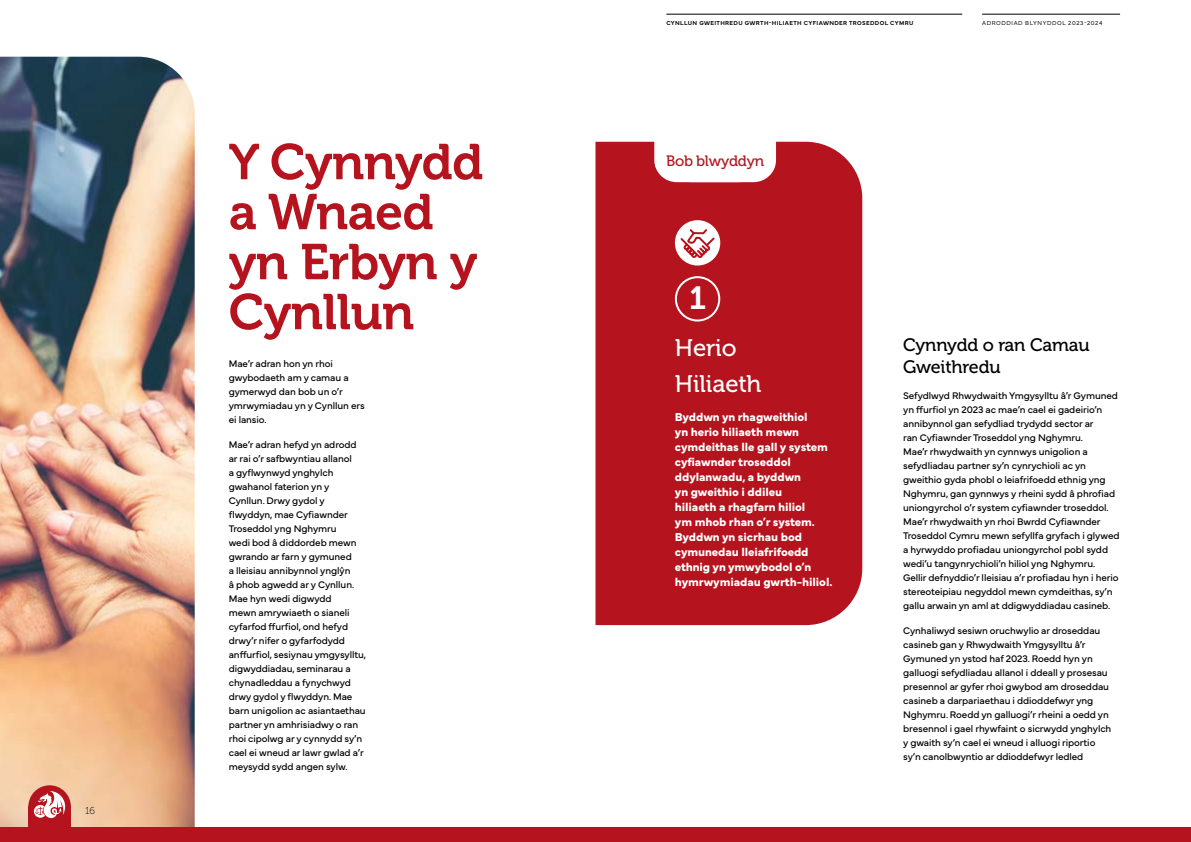
<style>
.page{position:relative;width:1191px;height:842px;background:#fff}
.page>*{position:absolute;margin:0;border:0;box-sizing:border-box;transform-origin:0 0}
.t1{font:50px/50px "Museo 700";letter-spacing:-.01em;color:#b5131d}
.t2{font:32px "Museo 700";color:#fff}
.t3{font:24px/36.5px "Museo 500";letter-spacing:-.005em;color:#fff}
.t4{font:18px/22px "Museo 500";letter-spacing:-.01em;color:#000}
.t5{font:15px "Museo 500";letter-spacing:-.01em;color:#b5131d}
.t6{font:700 12px/15px "Mundial";letter-spacing:-.01em;color:#fff}
.t7{font:10px/14px "Mundial";letter-spacing:-.01em;color:#000}
.t8{font:10px "Museo 100";color:#000}
.t9{font:600 6px "Mundial";letter-spacing:.06em;color:#000}
.t10{font:300 6px "Mundial";letter-spacing:.1em;color:#000}
</style>
<div class="page">
<img style="left:0;top:57px;width:195px;height:771px">
<hr style="left:666px;top:14px;width:296px;height:1px;background:#000">
<hr style="left:982px;top:14px;width:138px;height:1px;background:#000">
<div style="left:595px;top:828px;width:596px;height:14px;background:#b5131d"></div>
<div style="left:0;top:828px;width:595px;height:14px;background:#b5131d"></div>
<div style="left:28px;top:806px;width:43px;height:36px;background:#b5131d"></div>
<div style="left:28px;top:785px;width:43px;height:43px;background:#b5131d;border-radius:50%"></div>
<svg style="left:34px;top:791px;width:31px;height:28px"></svg>
<div style="left:595px;top:142px;width:267px;height:483px;background:#b5131d"></div>
<div style="left:675px;top:276px;width:45px;height:45px;border:2px solid #fff;border-radius:50%"></div>
<div style="left:675px;top:220px;width:45px;height:46px;background:#fff;border-radius:50%"></div>
<svg style="left:678px;top:227px;width:38px;height:33px"></svg>
<svg style="left:654px;top:141px;width:122px;height:41px"></svg>
<p class="t8" style="left:85px;top:805px;width:11px">16</p>
<h1 class="t1" style="left:229px;top:138px;width:256px">Y Cynnydd a Wnaed yn Erbyn y<br>Cynllun</h1>
<p class="t7" style="left:229px;top:355px;width:137px">Mae’r adran hon yn rhoi gwybodaeth am y camau a gymerwyd dan bob un o’r ymrwymiadau yn y Cynllun ers ei lansio.</p>
<p class="t7" style="left:229px;top:437px;width:139px">Mae’r adran hefyd yn adrodd ar rai o’r safbwyntiau allanol<br>a gyflwynwyd ynghylch gwahanol faterion yn y<br>Cynllun. Drwy gydol y flwyddyn, mae Cyfiawnder<br>Troseddol yng Nghymru<br>wedi bod â diddordeb mewn gwrando ar farn y gymuned<br>a lleisiau annibynnol ynglŷn<br>â phob agwedd ar y Cynllun.<br>Mae hyn wedi digwydd<br>mewn amrywiaeth o sianeli cyfarfod ffurfiol, ond hefyd drwy’r nifer o gyfarfodydd anffurfiol, sesiynau ymgysylltu, digwyddiadau, seminarau a chynadleddau a fynychwyd drwy gydol y flwyddyn. Mae barn unigolion ac asiantaethau partner yn amhrisiadwy o ran rhoi cipolwg ar y cynnydd sy’n cael ei wneud ar lawr gwlad a’r meysydd sydd angen sylw.</p>
<p class="t9" style="left:666px;top:18px;width:248px">CYNLLUN GWEITHREDU GWRTH-HILIAETH CYFIAWNDER TROSEDDOL CYMRU</p>
<p class="t10" style="left:982px;top:18px;width:122px">ADRODDIAD BLYNYDDOL 2023-2024</p>
<h3 class="t5" style="left:666px;top:152px;width:100px">Bob blwyddyn</h3>
<h3 class="t5" style="left:688px;top:152px;width:56px">We will:</h3>
<h2 class="t2" style="left:689px;top:280px;width:19px">1</h2>
<h3 class="t3" style="left:675px;top:330px;width:88px">Herio<br>Hiliaeth</h3>
<p class="t6" style="left:675px;top:408px;width:159px">Byddwn yn rhagweithiol<br>yn herio hiliaeth mewn cymdeithas lle gall y system cyfiawnder troseddol ddylanwadu, a byddwn<br>yn gweithio i ddileu<br>hiliaeth a rhagfarn hiliol<br>ym mhob rhan o’r system.<br>Byddwn yn sicrhau bod cymunedau lleiafrifoedd ethnig yn ymwybodol o’n hymrwymiadau gwrth-hiliol.</p>
<h3 class="t4" style="left:903px;top:334px;width:188px">Cynnydd o ran Camau<br>Gweithredu</h3>
<p class="t7" style="left:903px;top:387px;width:218px">Sefydlwyd Rhwydwaith Ymgysylltu â’r Gymuned yn ffurfiol yn 2023 ac mae’n cael ei gadeirio’n annibynnol gan sefydliad trydydd sector ar<br>ran Cyfiawnder Troseddol yng Nghymru.<br>Mae’r rhwydwaith yn cynnwys unigolion a sefydliadau partner sy’n cynrychioli ac yn gweithio gyda phobl o leiafrifoedd ethnig yng Nghymru, gan gynnwys y rheini sydd â phrofiad uniongyrchol o’r system cyfiawnder troseddol.<br>Mae’r rhwydwaith yn rhoi Bwrdd Cyfiawnder Troseddol Cymru mewn sefyllfa gryfach i glywed a hyrwyddo profiadau uniongyrchol pobl sydd wedi’u tangynrychioli’n hiliol yng Nghymru.<br>Gellir defnyddio’r lleisiau a’r profiadau hyn i herio stereoteipiau negyddol mewn cymdeithas, sy’n gallu arwain yn aml at ddigwyddiadau casineb.</p>
<p class="t7" style="left:903px;top:623px;width:210px">Cynhaliwyd sesiwn oruchwylio ar droseddau casineb gan y Rhwydwaith Ymgysylltu â’r Gymuned yn ystod haf 2023. Roedd hyn yn galluogi sefydliadau allanol i ddeall y prosesau presennol ar gyfer rhoi gwybod am droseddau casineb a darpariaethau i ddioddefwyr yng Nghymru. Roedd yn galluogi’r rheini a oedd yn bresennol i gael rhywfaint o sicrwydd ynghylch y gwaith sy’n cael ei wneud i alluogi riportio sy’n canolbwyntio ar ddioddefwyr ledled</p>
</div>
